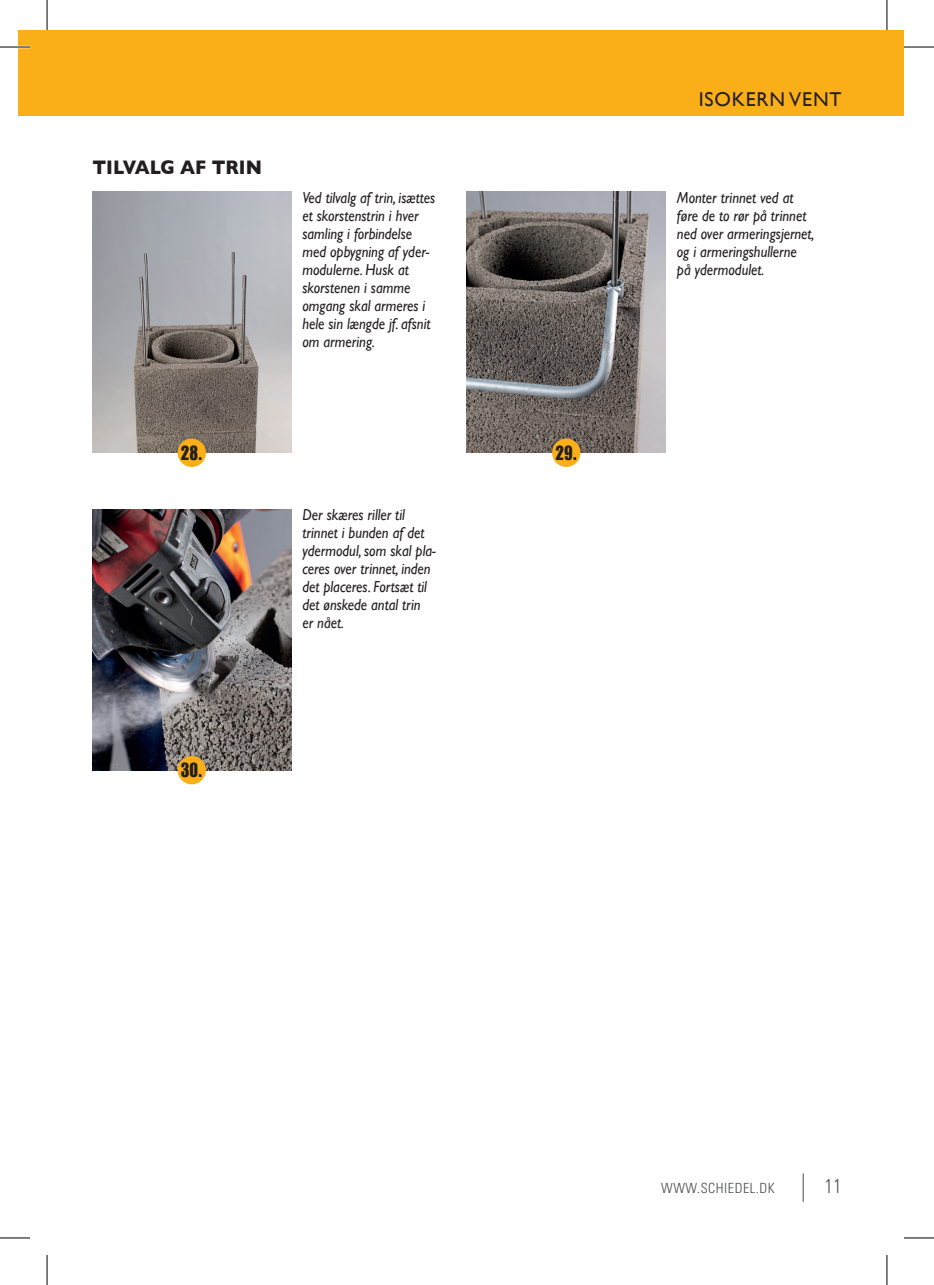
<style>
.page{position:relative;width:934px;height:1285px;background:#fff}
.page>*{position:absolute;margin:0;border:0;box-sizing:border-box;transform-origin:0 0}
.t1{font:700 20px "Gill Sans";color:#231f20;scale:.9 1}
.t2{font:20px "Gill Sans";letter-spacing:.04em;color:#231f20}
.t3{font:20px "Impact LT Std";color:#231f20;scale:.9 1}
.t4{font:300 condensed 20px "Univers LT Std";color:#4b4c4d;scale:.9 1}
.t5{font:italic 16px/18px "Gill Sans";color:#231f20;scale:.9 1}
.t6{font:300 condensed 14px "Univers LT Std";letter-spacing:.04em;color:#4b4c4d}
</style>
<div class="page">
<svg style="left:802px;top:1173px;width:1px;height:28px"></svg>
<div style="left:47px;top:30px;width:856px;height:85px;background:#faaf18"></div>
<div style="left:19px;top:30px;width:28px;height:85px;background:#faaf18"></div>
<img style="left:92px;top:509px;width:199px;height:261px">
<div style="left:177px;top:756px;width:29px;height:28px;background:#faaf18;border-radius:50%"></div>
<img style="left:92px;top:192px;width:199px;height:261px">
<img style="left:467px;top:192px;width:198px;height:261px">
<div style="left:177px;top:438px;width:29px;height:29px;background:#faaf18;border-radius:50%"></div>
<div style="left:552px;top:438px;width:28px;height:29px;background:#faaf18;border-radius:50%"></div>
<hr style="left:0;top:46px;width:30px;height:2px;background:#fff">
<hr style="left:0;top:47px;width:30px;height:1px;background:#000">
<hr style="left:903px;top:47px;width:30px;height:1px;background:#000">
<hr style="left:0;top:1237px;width:30px;height:1px;background:#000">
<hr style="left:903px;top:1237px;width:30px;height:1px;background:#000">
<hr style="left:47px;top:0;width:1px;height:30px;background:#000">
<hr style="left:47px;top:1255px;width:1px;height:30px;background:#000">
<hr style="left:886px;top:0;width:1px;height:30px;background:#000">
<hr style="left:886px;top:1255px;width:1px;height:30px;background:#000">
<p class="t1" style="left:92px;top:151px;width:190px">TILVALG AF TRIN</p>
<p class="t2" style="left:698px;top:88px;width:144px">ISOKERN VENT</p>
<p class="t5" style="left:302px;top:188px;width:149px">Ved tilvalg af trin, isættes et skorstenstrin i hver samling i forbindelse med opbygning af yder&shy;modulerne. Husk at skorstenen i samme omgang skal armeres i hele sin længde jf. afsnit om armering.</p>
<p class="t5" style="left:676px;top:188px;width:154px">Monter trinnet ved at føre de to rør på trinnet ned over armeringsjernet, og i armeringshullerne på ydermodulet.</p>
<p class="t3" style="left:181px;top:441px;width:26px">28.</p>
<p class="t3" style="left:555px;top:441px;width:26px">29.</p>
<p class="t3" style="left:181px;top:758px;width:26px">30.</p>
<p class="t5" style="left:302px;top:506px;width:150px">Der skæres riller til trinnet i bunden af det ydermodul, som skal pla&shy;ceres over trinnet, inden det placeres. Fortsæt til det ønskede antal trin<br>er nået.</p>
<p class="t6" style="left:660px;top:1179px;width:115px">WWW.SCHIEDEL.DK</p>
<p class="t4" style="left:824px;top:1173px;width:20px">11</p>
</div>
